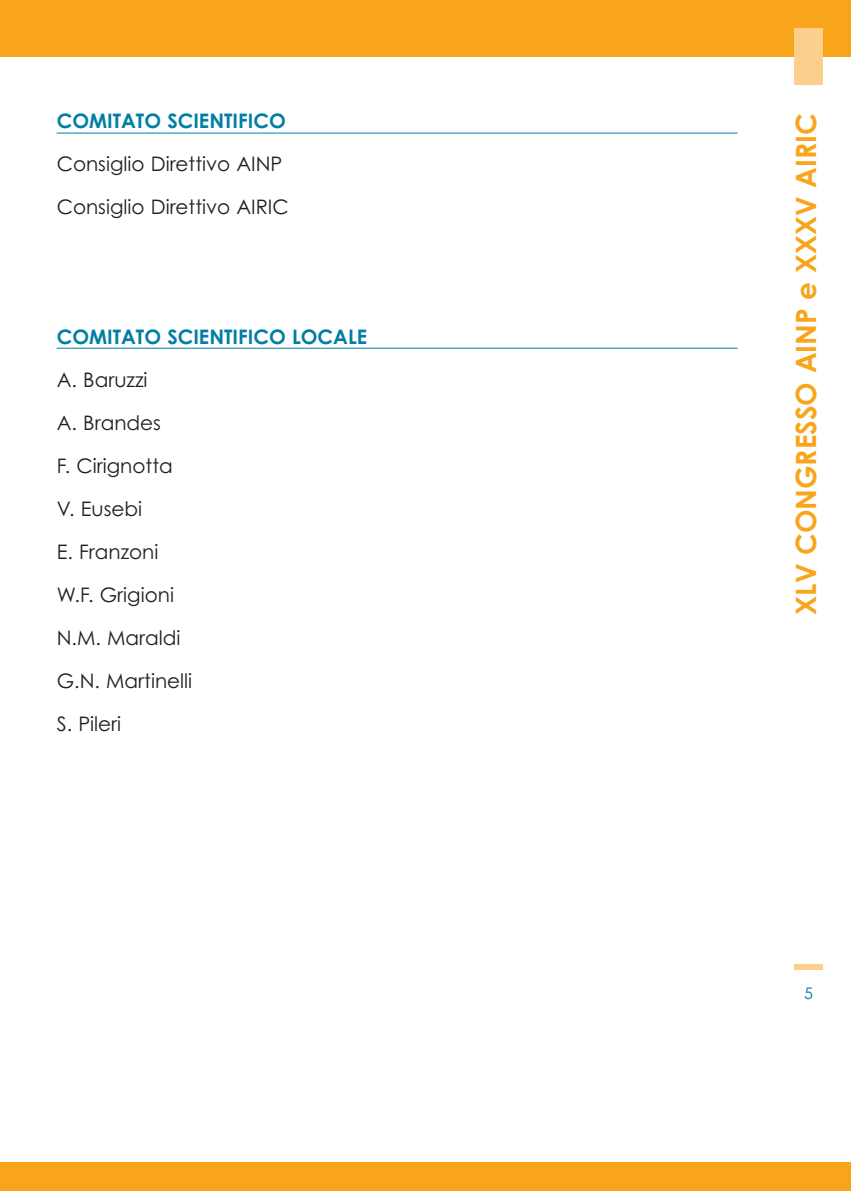
<style>
.page{position:relative;width:851px;height:1191px;background:#fff}
.page>*{position:absolute;margin:0;border:0;box-sizing:border-box;transform-origin:0 0}
.t1{font:700 28px "Century Gothic";color:#f9a51b}
.t2{font:20px/43px "Century Gothic";color:#231f20}
.t3{font:700 20px "Century Gothic";color:#007ea4}
.t4{font:16px "Century Gothic";color:#007ea4}
</style>
<div class="page">
<hr style="left:57px;top:133px;width:680px;height:1px;background:#007ea4">
<hr style="left:57px;top:348px;width:680px;height:1px;background:#007ea4">
<div style="left:0;top:0;width:850px;height:57px;background:#f9a51b"></div>
<div style="left:0;top:1162px;width:850px;height:29px;background:#f9a51b"></div>
<div style="left:794px;top:28px;width:28px;height:57px;background:#fdcf8c"></div>
<div style="left:794px;top:964px;width:28px;height:5px;background:#fdcf8c"></div>
<p class="t3" style="left:57px;top:110px;width:230px">COMITATO SCIENTIFICO</p>
<p class="t2" style="left:57px;top:143px;width:233px">Consiglio Direttivo AINP<br>Consiglio Direttivo AIRIC</p>
<p class="t3" style="left:57px;top:325px;width:312px">COMITATO SCIENTIFICO LOCALE</p>
<p class="t2" style="left:57px;top:358px;width:137px">A. Baruzzi<br>A. Brandes<br>F. Cirignotta<br>V. Eusebi<br>E. Franzoni<br>W.F. Grigioni<br>N.M. Maraldi<br>G.N. Martinelli<br>S. Pileri</p>
<h1 class="t1" style="left:789px;top:615px;width:503px;rotate:-90deg">XLV CONGRESSO AINP e XXXV AIRIC</h1>
<p class="t4" style="left:803px;top:984px;width:10px">5</p>
</div>
